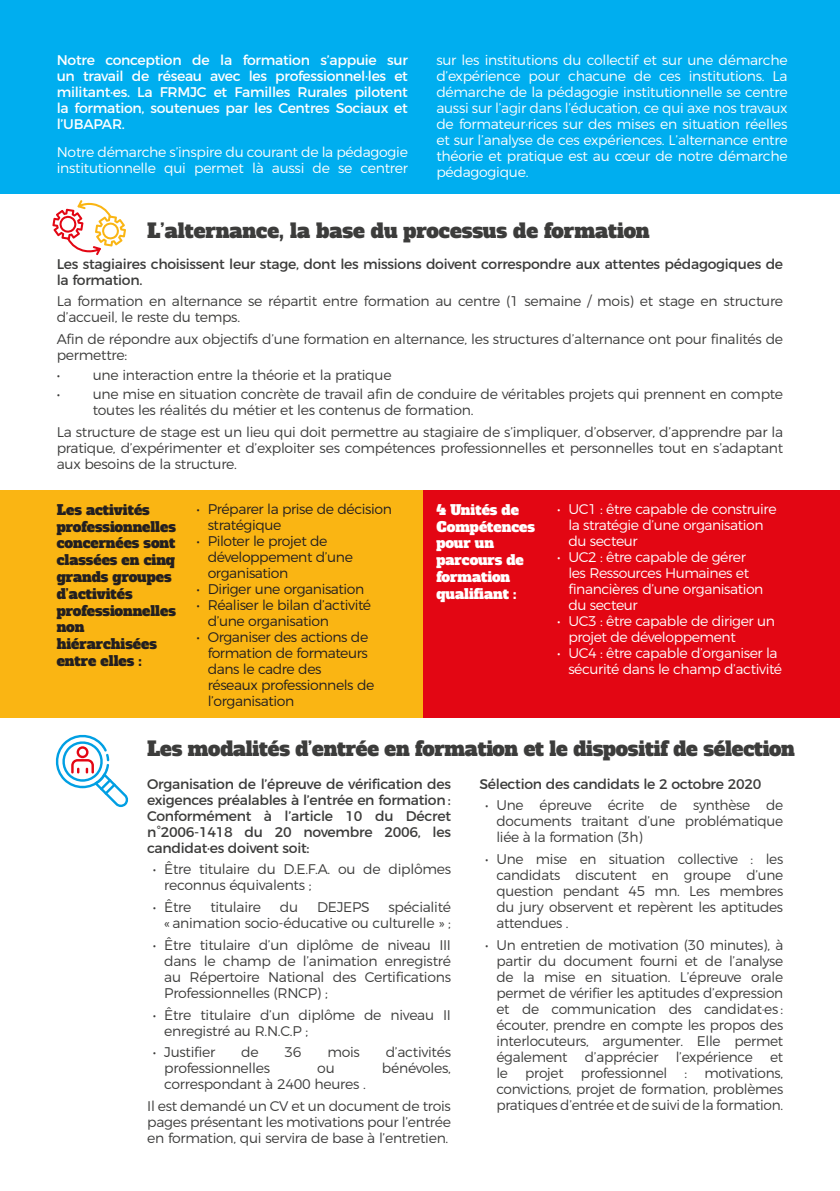
<style>
.page{position:relative;width:840px;height:1191px;background:#fff}
.page>*{position:absolute;margin:0;border:0;box-sizing:border-box;transform-origin:0 0}
.t1{font:20px "Alfa Slab One";letter-spacing:-.01em;color:#3c3c3b}
.t2{font:300 14px/16px "Montserrat";letter-spacing:-.02em;color:#3c3c3b;text-align:justify}
.t3{font:300 14px/16px "Montserrat";letter-spacing:-.03em;color:#fff}
.t4{font:14px/16px "Montserrat";letter-spacing:-.02em;color:#3c3c3b}
.t5{font:300 14px/16px "Montserrat";letter-spacing:-.03em;color:#231f20}
.t6{font:14px/16px "Montserrat";letter-spacing:-.02em;color:#fff;text-align:justify}
.t7{font:14px/16.8px "Alfa Slab One";color:#231f20}
.t8{font:14px/16.8px "Alfa Slab One";color:#fff}
</style>
<div class="page">
<div style="left:370px;top:490px;width:469px;height:227px;background:#e30613"></div>
<div style="left:0;top:490px;width:422px;height:227px;background:#fab513"></div>
<div style="left:0;top:0;width:839px;height:193px;background:#00aeef"></div>
<svg style="left:52px;top:200px;width:74px;height:55px"></svg>
<svg style="left:55px;top:734px;width:74px;height:73px"></svg>
<p class="t6" style="left:57px;top:51px;width:352px">Notre conception de la formation s’appuie sur un travail de réseau avec les professionnel·les et militant·es. La FRMJC et Familles Rurales pilotent la formation, soutenues par les Centres Sociaux et l’UBAPAR.</p>
<p class="t3" style="left:57px;top:142px;width:352px">Notre démarche s’inspire du courant de la pédagogie institutionnelle qui permet là aussi de se centrer</p>
<p class="t3" style="left:436px;top:51px;width:352px;text-align:justify">sur les institutions du collectif et sur une démarche d’expérience pour chacune de ces institutions. La démarche de la pédagogie institutionnelle se centre aussi sur l’agir dans l’éducation, ce qui axe nos travaux de formateur·rices sur des mises en situation réelles et sur l’analyse de ces expériences. L’alternance entre théorie et pratique est au cœur de notre démarche pédagogique.</p>
<p class="t1" style="left:147px;top:217px;width:503px">L’alternance, la base du processus de formation</p>
<p class="t4" style="left:57px;top:254px;width:727px">Les stagiaires choisissent leur stage, dont les missions doivent correspondre aux attentes pédagogiques de la formation.</p>
<p class="t2" style="left:57px;top:292px;width:727px">La formation en alternance se répartit entre formation au centre (1 semaine / mois) et stage en structure d’accueil, le reste du temps.</p>
<p class="t2" style="left:57px;top:330px;width:727px">Afin de répondre aux objectifs d’une formation en alternance, les structures d’alternance ont pour finalités de permettre:</p>
<p class="t2" style="left:57px;top:365px;width:336px">• une interaction entre la théorie et la pratique</p>
<p class="t2" style="left:93px;top:385px;width:691px;text-indent:-36px">• une mise en situation concrète de travail afin de conduire de véritables projets qui prennent en compte toutes les réalités du métier et les contenus de formation.</p>
<p class="t2" style="left:57px;top:423px;width:727px">La structure de stage est un lieu qui doit permettre au stagiaire de s’impliquer, d’observer, d’apprendre par la pratique, d’expérimenter et d’exploiter ses compétences professionnelles et personnelles tout en s’adaptant aux besoins de la structure.</p>
<p class="t5" style="left:207px;top:499px;width:185px;text-indent:-11px">• Préparer la prise de décision stratégique</p>
<p class="t5" style="left:207px;top:531px;width:147px;text-indent:-11px">• Piloter le projet de développement d’une organisation</p>
<p class="t5" style="left:196px;top:579px;width:169px">• Diriger une organisation</p>
<p class="t5" style="left:207px;top:595px;width:165px;text-indent:-11px">• Réaliser le bilan d’activité d’une organisation</p>
<p class="t5" style="left:207px;top:627px;width:168px;text-indent:-11px">• Organiser des actions de formation de formateurs dans le cadre des réseaux professionnels de l’organisation</p>
<p class="t3" style="left:568px;top:499px;width:210px;text-indent:-11px">• UC1 : être capable de construire la stratégie d’une organisation du secteur</p>
<p class="t3" style="left:568px;top:547px;width:196px;text-indent:-11px">• UC2 : être capable de gérer les Ressources Humaines et financières d’une organisation du secteur</p>
<p class="t3" style="left:568px;top:611px;width:208px;text-indent:-11px">• UC3 : être capable de diriger un projet de développement</p>
<p class="t3" style="left:568px;top:643px;width:215px;text-indent:-11px">• UC4 : être capable d’organiser la sécurité dans le champ d’activité</p>
<p class="t7" style="left:57px;top:501px;width:120px">Les activités professionnelles concernées sont classées en cinq grands groupes d’activités professionnelles non hiérarchisées entre elles :</p>
<p class="t8" style="left:436px;top:501px;width:100px">4 Unités de<br>Compétences pour un parcours de formation qualifiant :</p>
<p class="t1" style="left:147px;top:735px;width:648px">Les modalités d’entrée en formation et le dispositif de sélection</p>
<p class="t4" style="left:147px;top:774px;width:305px;text-align:justify">Organisation de l’épreuve de vérification des exigences préalables à l’entrée en formation :<br>Conformément à l’article 10 du Décret n°2006-1418 du 20 novembre 2006, les candidat·es doivent soit:</p>
<p class="t2" style="left:164px;top:860px;width:288px;text-indent:-11px">• Être titulaire du D.E.F.A. ou de diplômes reconnus équivalents ;</p>
<p class="t2" style="left:153px;top:898px;width:40px">• Être</p>
<p class="t2" style="left:210px;top:898px;width:52px">titulaire</p>
<p class="t2" style="left:280px;top:898px;width:20px">du</p>
<p class="t2" style="left:317px;top:898px;width:54px">DEJEPS</p>
<p class="t2" style="left:164px;top:898px;width:288px;text-align:right">spécialité<br>« animation socio-éducative ou culturelle » ;</p>
<p class="t2" style="left:164px;top:935px;width:288px;text-indent:-11px">• Être titulaire d’un diplôme de niveau III dans le champ de l’animation enregistré au Répertoire National des Certifications Professionnelles (RNCP) ;</p>
<p class="t2" style="left:164px;top:1005px;width:288px;text-indent:-11px">• Être titulaire d’un diplôme de niveau II enregistré au R.N.C.P ;</p>
<p class="t2" style="left:153px;top:1043px;width:64px">• Justifier</p>
<p class="t2" style="left:241px;top:1043px;width:19px">de</p>
<p class="t2" style="left:284px;top:1043px;width:18px">36</p>
<p class="t2" style="left:327px;top:1043px;width:34px">mois</p>
<p class="t2" style="left:385px;top:1043px;width:67px">d’activités</p>
<p class="t2" style="left:164px;top:1059px;width:107px">professionnelles</p>
<p class="t2" style="left:317px;top:1059px;width:19px">ou</p>
<p class="t2" style="left:382px;top:1059px;width:70px">bénévoles,</p>
<p class="t2" style="left:164px;top:1075px;width:203px">correspondant à 2400 heures .</p>
<p class="t2" style="left:147px;top:1096px;width:305px">Il est demandé un CV et un document de trois pages présentant les motivations pour l’entrée en formation, qui servira de base à l’entretien.</p>
<p class="t4" style="left:479px;top:774px;width:283px">Sélection des candidats le 2 octobre 2020</p>
<p class="t2" style="left:496px;top:796px;width:288px;text-indent:-11px">• Une épreuve écrite de synthèse de documents traitant d’une problématique liée à la formation (3h)</p>
<p class="t2" style="left:496px;top:850px;width:288px;text-indent:-11px">• Une mise en situation collective : les candidats discutent en groupe d’une question pendant 45 mn. Les membres du jury observent et repèrent les aptitudes attendues .</p>
<p class="t2" style="left:496px;top:935px;width:288px;text-indent:-11px">• Un entretien de motivation (30 minutes), à partir du document fourni et de l’analyse de la mise en situation. L’épreuve orale permet de vérifier les aptitudes d’expression et de communication des candidat·es : écouter, prendre en compte les propos des interlocuteurs, argumenter. Elle permet également d’apprécier l’expérience et le projet professionnel : motivations, convictions, projet de formation, problèmes pratiques d’entrée et de suivi de la formation.</p>
</div>
